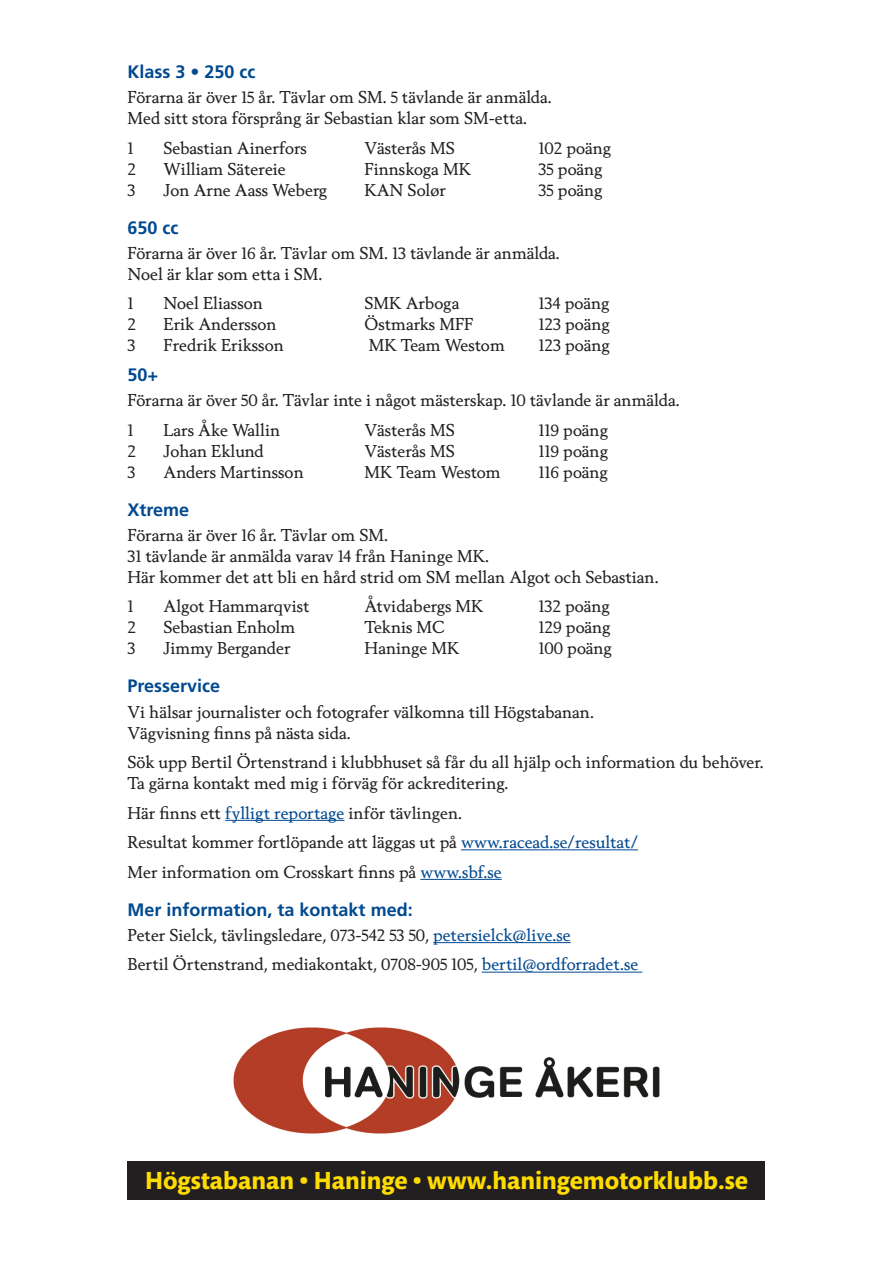
<style>
.page{position:relative;width:893px;height:1263px;background:#fff}
.page>*{position:absolute;margin:0;border:0;box-sizing:border-box;transform-origin:0 0}
.t1{font:700 25.2px "Mundo Sans";color:#ffdc01}
.Mellis{font:700 18px "Frutiger";color:#014990}
.Bröd{font:16.5px/21px "Berling Nova Text";color:#231f20}
.s1{color:#014990}
</style>
<div class="page">
<div style="left:128px;top:1161px;width:637px;height:38px;background:#231f20"></div>
<hr style="left:225px;top:820px;width:119px;height:1px;background:#014990">
<hr style="left:461px;top:849px;width:177px;height:1px;background:#014990">
<hr style="left:420px;top:879px;width:82px;height:1px;background:#014990">
<hr style="left:433px;top:942px;width:138px;height:1px;background:#014990">
<hr style="left:482px;top:972px;width:160px;height:1px;background:#014990">
<img style="left:233px;top:1027px;width:427px;height:107px">
<p class="Mellis" style="left:128px;top:61px;width:130px">Klass 3 • 250 cc</p>
<p class="Bröd" style="left:128px;top:86px;width:426px">Förarna är över 15 år. Tävlar om SM. 5 tävlande är anmälda.<br>Med sitt stora försprång är Sebastian klar som SM-etta.</p>
<p class="Bröd" style="left:128px;top:137px;width:7px">1</p>
<p class="Bröd" style="left:164px;top:137px;width:145px">Sebastian Ainerfors</p>
<p class="Bröd" style="left:365px;top:137px;width:92px">Västerås MS</p>
<p class="Bröd" style="left:539px;top:137px;width:74px">102 poäng</p>
<p class="Bröd" style="left:128px;top:158px;width:10px">2</p>
<p class="Bröd" style="left:164px;top:158px;width:124px">William Sätereie</p>
<p class="Bröd" style="left:365px;top:158px;width:108px">Finnskoga MK</p>
<p class="Bröd" style="left:539px;top:158px;width:66px">35 poäng</p>
<p class="Bröd" style="left:128px;top:179px;width:9px">3</p>
<p class="Bröd" style="left:164px;top:179px;width:165px">Jon Arne Aass Weberg</p>
<p class="Bröd" style="left:365px;top:179px;width:83px">KAN Solør</p>
<p class="Bröd" style="left:539px;top:179px;width:66px">35 poäng</p>
<p class="Mellis" style="left:128px;top:217px;width:53px">650 cc</p>
<p class="Bröd" style="left:128px;top:242px;width:434px">Förarna är över 16 år. Tävlar om SM. 13 tävlande är anmälda.<br>Noel är klar som etta i SM.</p>
<p class="Bröd" style="left:128px;top:292px;width:7px">1</p>
<p class="Bröd" style="left:164px;top:292px;width:101px">Noel Eliasson</p>
<p class="Bröd" style="left:365px;top:292px;width:96px">SMK Arboga</p>
<p class="Bröd" style="left:539px;top:292px;width:72px">134 poäng</p>
<p class="Bröd" style="left:128px;top:313px;width:10px">2</p>
<p class="Bröd" style="left:164px;top:313px;width:115px">Erik Andersson</p>
<p class="Bröd" style="left:365px;top:313px;width:110px">Östmarks MFF</p>
<p class="Bröd" style="left:539px;top:313px;width:73px">123 poäng</p>
<p class="Bröd" style="left:128px;top:334px;width:9px">3</p>
<p class="Bröd" style="left:164px;top:334px;width:122px">Fredrik Eriksson</p>
<p class="Bröd" style="left:369px;top:334px;width:138px">MK Team Westom</p>
<p class="Bröd" style="left:539px;top:334px;width:73px">123 poäng</p>
<p class="Mellis" style="left:128px;top:364px;width:32px">50+</p>
<p class="Bröd" style="left:128px;top:389px;width:553px">Förarna är över 50 år. Tävlar inte i något mästerskap. 10 tävlande är anmälda.</p>
<p class="Bröd" style="left:128px;top:419px;width:7px">1</p>
<p class="Bröd" style="left:164px;top:419px;width:118px">Lars Åke Wallin</p>
<p class="Bröd" style="left:365px;top:419px;width:92px">Västerås MS</p>
<p class="Bröd" style="left:539px;top:419px;width:71px">119 poäng</p>
<p class="Bröd" style="left:128px;top:440px;width:10px">2</p>
<p class="Bröd" style="left:164px;top:440px;width:102px">Johan Eklund</p>
<p class="Bröd" style="left:365px;top:440px;width:92px">Västerås MS</p>
<p class="Bröd" style="left:539px;top:440px;width:71px">119 poäng</p>
<p class="Bröd" style="left:128px;top:461px;width:9px">3</p>
<p class="Bröd" style="left:164px;top:461px;width:142px">Anders Martinsson</p>
<p class="Bröd" style="left:365px;top:461px;width:138px">MK Team Westom</p>
<p class="Bröd" style="left:539px;top:461px;width:71px">116 poäng</p>
<p class="Mellis" style="left:128px;top:499px;width:63px">Xtreme</p>
<p class="Bröd" style="left:128px;top:524px;width:532px">Förarna är över 16 år. Tävlar om SM.<br>31 tävlande är anmälda varav 14 från Haninge MK.<br>Här kommer det att bli en hård strid om SM mellan Algot och Sebastian.</p>
<p class="Bröd" style="left:128px;top:595px;width:7px">1</p>
<p class="Bröd" style="left:164px;top:595px;width:147px">Algot Hammarqvist</p>
<p class="Bröd" style="left:365px;top:595px;width:121px">Åtvidabergs MK</p>
<p class="Bröd" style="left:539px;top:595px;width:73px">132 poäng</p>
<p class="Bröd" style="left:128px;top:616px;width:10px">2</p>
<p class="Bröd" style="left:164px;top:616px;width:133px">Sebastian Enholm</p>
<p class="Bröd" style="left:365px;top:616px;width:82px">Teknis MC</p>
<p class="Bröd" style="left:539px;top:616px;width:74px">129 poäng</p>
<p class="Bröd" style="left:128px;top:637px;width:9px">3</p>
<p class="Bröd" style="left:164px;top:637px;width:129px">Jimmy Bergander</p>
<p class="Bröd" style="left:365px;top:637px;width:97px">Haninge MK</p>
<p class="Bröd" style="left:539px;top:637px;width:75px">100 poäng</p>
<p class="Mellis" style="left:128px;top:676px;width:94px">Presservice</p>
<p class="Bröd" style="left:128px;top:701px;width:468px">Vi hälsar journalister och fotografer välkomna till Högstabanan.<br>Vägvisning finns på nästa sida.</p>
<p class="Bröd" style="left:128px;top:751px;width:637px">Sök upp Bertil Örtenstrand i klubbhuset så får du all hjälp och information du behöver.<br>Ta gärna kontakt med mig i förväg för ackreditering.</p>
<p class="Bröd" style="left:128px;top:802px;width:336px">Här finns ett <span class="s1">fylligt reportage</span> inför tävlingen.</p>
<p class="Bröd" style="left:128px;top:831px;width:512px">Resultat kommer fortlöpande att läggas ut på <span class="s1">www.racead.se/resultat/</span></p>
<p class="Bröd" style="left:128px;top:861px;width:376px">Mer information om Crosskart finns på <span class="s1">www.sbf.se</span></p>
<p class="Mellis" style="left:128px;top:899px;width:287px">Mer information, ta kontakt med:</p>
<p class="Bröd" style="left:128px;top:924px;width:445px">Peter Sielck, tävlingsledare, 073-542 53 50, <span class="s1">petersielck@live.se</span></p>
<p class="Bröd" style="left:128px;top:954px;width:512px">Bertil Örtenstrand, mediakontakt, 0708-905 105, <span class="s1">bertil@ordforradet.se</span></p>
<p class="t1" style="left:145px;top:1166px;width:604px">Högstabanan • Haninge • www.haningemotorklubb.se</p>
</div>
